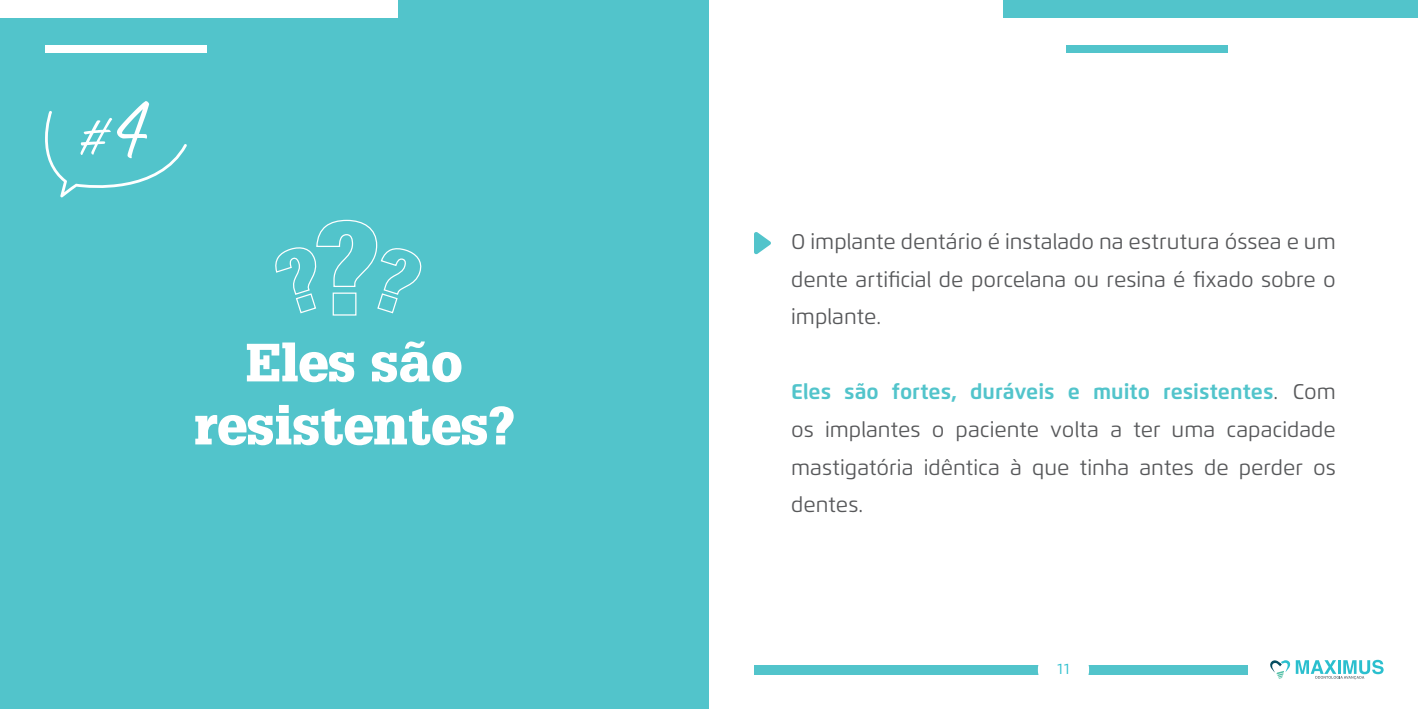
<style>
.page{position:relative;width:1418px;height:709px;background:#fff}
.page>*{position:absolute;margin:0;border:0;box-sizing:border-box;transform-origin:0 0}
.t1{font:62.38px "Felt That";color:#fff}
.t2{font:900 52.5px/63px "Glypha LT Std";color:#fff;text-align:center}
.t3{font:21.25px/37.5px "Flexo";color:#57585a;text-align:justify}
.t4{font:15px "Flexo";color:#2bbfce}
.s1{font-size:97.62px}
.s2{font-weight:700;color:#52c4cb}
</style>
<div class="page">
<svg style="left:1270px;top:659px;width:113px;height:20px"></svg>
<div style="left:754px;top:665px;width:493px;height:9px;background:#52c4cb"></div>
<div style="left:1037px;top:644px;width:52px;height:51px;background:#fff;border-radius:50%"></div>
<div style="left:1003px;top:0;width:414px;height:18px;background:#52c4cb"></div>
<div style="left:1065px;top:45px;width:162px;height:8px;background:#52c4cb"></div>
<svg style="left:754px;top:232px;width:17px;height:23px"></svg>
<div style="left:0;top:0;width:709px;height:709px;background:#52c4cb"></div>
<div style="left:0;top:0;width:397px;height:18px;background:#fff"></div>
<div style="left:45px;top:45px;width:162px;height:8px;background:#fff"></div>
<svg style="left:275px;top:219px;width:147px;height:97px"></svg>
<svg style="left:45px;top:111px;width:142px;height:86px"></svg>
<h1 class="t1" style="left:75px;top:100px;width:71px">#<span class="s1">4</span></h1>
<h2 class="t2" style="left:194px;top:331px;width:322px">Eles são resistentes?</h2>
<p class="t3" style="left:791px;top:223px;width:546px">O implante dentário é instalado na estrutura óssea e um dente artificial de porcelana ou resina é fixado sobre o implante.</p>
<p class="t3" style="left:791px;top:373px;width:546px"><span class="s2">Eles são fortes, duráveis e muito resistentes</span>. Com os implantes o paciente volta a ter uma capacidade mastigatória idêntica à que tinha antes de perder os dentes.</p>
<p class="t4" style="left:1057px;top:659px;width:13px">11</p>
</div>
